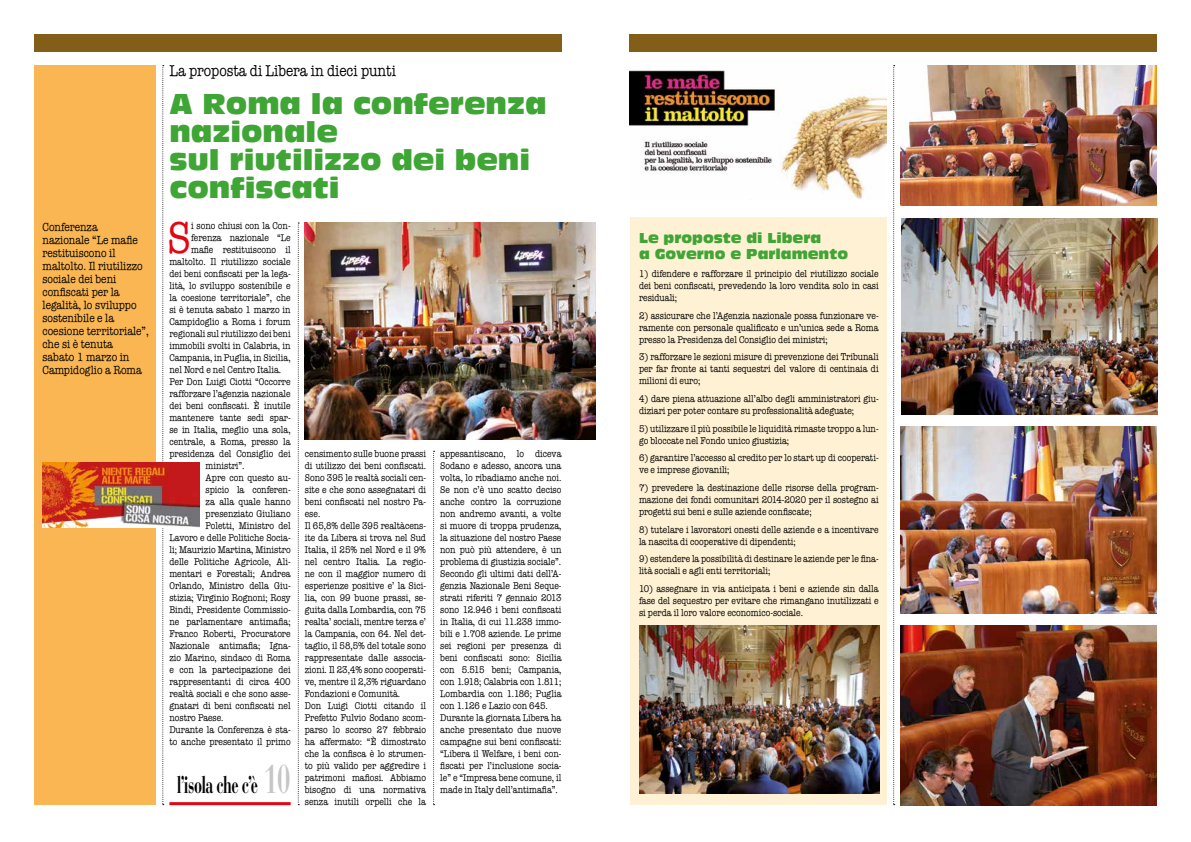
<style>
.page{position:relative;width:1191px;height:842px;background:#fff}
.page>*{position:absolute;margin:0;border:0;box-sizing:border-box;transform-origin:0 0}
.t1{font:45.7px "American Typewriter";color:#e30613;scale:.85 1}
.t2{font:28px/28px "Antique Olive Compact";color:#3fa535}
.t3{font:700 24px "Bauer Bodoni";letter-spacing:-.045em;color:#000;scale:.6 1}
.t4{font:16px "American Typewriter";color:#000;scale:.85 1}
.t5{font:14px/16px "Antique Olive Compact";color:#3fa535}
.t6{font:12px/13px "American Typewriter";color:#000;scale:.85 1}
.t7{font:10px/12px "American Typewriter";color:#000;scale:.85 1}
.s1{font-size:40px;color:#c6c6c6}
</style>
<div class="page">
<div style="left:629px;top:34px;width:528px;height:17px;background:#825e18"></div>
<svg style="left:893px;top:65px;width:1px;height:740px"></svg>
<div style="left:34px;top:34px;width:527px;height:17px;background:#825e18"></div>
<svg style="left:298px;top:223px;width:1px;height:582px"></svg>
<svg style="left:433px;top:451px;width:1px;height:354px"></svg>
<hr style="left:169px;top:802px;width:122px;height:3px;background:#e30613">
<svg style="left:162px;top:65px;width:2px;height:740px"></svg>
<img style="left:629px;top:70px;width:257px;height:130px">
<img style="left:305px;top:223px;width:290px;height:216px">
<div style="left:630px;top:217px;width:257px;height:588px;background:#fff1d3"></div>
<img style="left:639px;top:625px;width:240px;height:168px">
<div style="left:34px;top:65px;width:121px;height:740px;background:#f9b652"></div>
<img style="left:900px;top:65px;width:257px;height:140px">
<img style="left:900px;top:427px;width:257px;height:186px">
<img style="left:900px;top:625px;width:257px;height:180px">
<img style="left:901px;top:219px;width:257px;height:195px">
<img style="left:43px;top:462px;width:157px;height:65px">
<p class="t6" style="left:43px;top:220px;width:127px">Conferenza<br>nazionale “Le mafie restituiscono il maltolto. Il riutilizzo sociale dei beni confiscati per la legalità, lo sviluppo sostenibile e la coesione territoriale”, che si è tenuta<br>sabato 1 marzo in<br>Campidoglio a Roma</p>
<h3 class="t4" style="left:169px;top:59px;width:268px">La proposta di Libera in dieci punti</h3>
<h2 class="t2" style="left:169px;top:89px;width:378px">A Roma la conferenza nazionale<br>sul riutilizzo dei beni confiscati</h2>
<h1 class="t1" style="left:167px;top:203px;width:30px">S</h1>
<p class="t7" style="left:191px;top:220px;width:119px">i sono chiusi con la Con-</p>
<p class="t7" style="left:191px;top:232px;width:119px">ferenza nazionale “Le</p>
<p class="t7" style="left:191px;top:244px;width:119px">mafie restituiscono il</p>
<p class="t7" style="left:169px;top:256px;width:144px">maltolto. Il riutilizzo sociale</p>
<p class="t7" style="left:169px;top:268px;width:144px">dei beni confiscati per la lega-</p>
<p class="t7" style="left:169px;top:280px;width:144px">lità, lo sviluppo sostenibile e</p>
<p class="t7" style="left:169px;top:292px;width:144px">la coesione territoriale”, che</p>
<p class="t7" style="left:169px;top:304px;width:144px">si è tenuta sabato 1 marzo in</p>
<p class="t7" style="left:169px;top:316px;width:144px">Campidoglio a Roma i forum</p>
<p class="t7" style="left:169px;top:328px;width:144px">regionali sul riutilizzo dei beni</p>
<p class="t7" style="left:169px;top:340px;width:144px">immobili svolti in Calabria, in</p>
<p class="t7" style="left:169px;top:352px;width:144px">Campania, in Puglia, in Sicilia,</p>
<p class="t7" style="left:169px;top:364px;width:133px">nel Nord e nel Centro Italia.</p>
<p class="t7" style="left:169px;top:376px;width:144px">Per Don Luigi Ciotti “Occorre</p>
<p class="t7" style="left:169px;top:388px;width:144px">rafforzare l’agenzia nazionale</p>
<p class="t7" style="left:169px;top:400px;width:144px">dei beni confiscati. È inutile</p>
<p class="t7" style="left:169px;top:412px;width:144px">mantenere tante sedi spar-</p>
<p class="t7" style="left:169px;top:424px;width:144px">se in Italia, meglio una sola,</p>
<p class="t7" style="left:169px;top:436px;width:144px">centrale, a Roma, presso la</p>
<p class="t7" style="left:169px;top:448px;width:144px">presidenza del Consiglio dei</p>
<p class="t7" style="left:206px;top:460px;width:47px">ministri”.</p>
<p class="t7" style="left:206px;top:472px;width:102px">Apre con questo au-</p>
<p class="t7" style="left:206px;top:484px;width:102px">spicio la conferen-</p>
<p class="t7" style="left:206px;top:496px;width:102px">za alla quale hanno</p>
<p class="t7" style="left:206px;top:508px;width:102px">presenziato Giuliano</p>
<p class="t7" style="left:206px;top:520px;width:102px">Poletti, Ministro del</p>
<p class="t7" style="left:169px;top:532px;width:144px">Lavoro e delle Politiche Socia-</p>
<p class="t7" style="left:169px;top:544px;width:144px">li; Maurizio Martina, Ministro</p>
<p class="t7" style="left:169px;top:556px;width:144px">delle Politiche Agricole, Ali-</p>
<p class="t7" style="left:169px;top:568px;width:144px">mentari e Forestali; Andrea</p>
<p class="t7" style="left:169px;top:580px;width:144px">Orlando, Ministro della Giu-</p>
<p class="t7" style="left:169px;top:592px;width:144px">stizia; Virginio Rognoni; Rosy</p>
<p class="t7" style="left:169px;top:604px;width:144px">Bindi, Presidente Commissio-</p>
<p class="t7" style="left:169px;top:616px;width:144px">ne parlamentare antimafia;</p>
<p class="t7" style="left:169px;top:628px;width:144px">Franco Roberti, Procuratore</p>
<p class="t7" style="left:169px;top:640px;width:144px">Nazionale antimafia; Igna-</p>
<p class="t7" style="left:169px;top:652px;width:144px">zio Marino, sindaco di Roma</p>
<p class="t7" style="left:169px;top:664px;width:144px">e con la partecipazione dei</p>
<p class="t7" style="left:169px;top:676px;width:144px">rappresentanti di circa 400</p>
<p class="t7" style="left:169px;top:688px;width:144px">realtà sociali e che sono asse-</p>
<p class="t7" style="left:169px;top:700px;width:144px">gnatari di beni confiscati nel</p>
<p class="t7" style="left:169px;top:712px;width:65px">nostro Paese.</p>
<p class="t7" style="left:169px;top:724px;width:144px">Durante la Conferenza è sta-</p>
<p class="t7" style="left:169px;top:736px;width:144px">to anche presentato il primo</p>
<h3 class="t3" style="left:177px;top:770px;width:191px">l’isola che c’è <span class="s1">10</span></h3>
<p class="t7" style="left:305px;top:448px;width:144px">censimento sulle buone prassi di utilizzo dei beni confiscati.<br>Sono 395 le realtà sociali cen&shy;site e che sono assegnatari di beni confiscati nel nostro Pa&shy;ese.<br>Il 65,8% delle 395 realtàcens&shy;ite da Libera si trova nel Sud<br>Italia, il 25% nel Nord e il 9% nel centro Italia. La regio&shy;ne con il maggior numero di esperienze positive e’ la Sici&shy;lia, con 99 buone prassi, se&shy;guita dalla Lombardia, con 75 realta’ sociali, mentre terza e’ la Campania, con 64. Nel det&shy;taglio, il 58,5% del totale sono rappresentate dalle associa&shy;zioni. Il 23,4% sono cooperati&shy;ve, mentre il 2,3% riguardano<br>Fondazioni e Comunità.<br>Don Luigi Ciotti citando il<br>Prefetto Fulvio Sodano scom&shy;parso lo scorso 27 febbraio ha affermato: “È dimostrato che la confisca è lo strumen&shy;to più valido per aggredire i patrimoni mafiosi. Abbiamo bisogno di una normativa senza inutili orpelli che la</p>
<p class="t7" style="left:440px;top:448px;width:144px">appesantiscano, lo diceva<br>Sodano e adesso, ancora una volta, lo ribadiamo anche noi.<br>Se non c’è uno scatto deciso anche contro la corruzione non andremo avanti, a volte si muore di troppa prudenza, la situazione del nostro Paese non può più attendere, è un problema di giustizia sociale”.<br>Secondo gli ultimi dati dell’A&shy;genzia Nazionale Beni Seque&shy;strati riferiti 7 gennaio 2013 sono 12.946 i beni confiscati in Italia, di cui 11.238 immo&shy;bili e 1.708 aziende. Le prime sei regioni per presenza di beni confiscati sono: Sicilia con 5.515 beni; Campania, con 1.918; Calabria con 1.811;<br>Lombardia con 1.186; Puglia con 1.126 e Lazio con 645.<br>Durante la giornata Libera ha anche presentato due nuove campagne sui beni confiscati: “Libera il Welfare, i beni con&shy;fiscati per l’inclusione socia&shy;le” e “Impresa bene comune, il</p>
<p class="t7" style="left:440px;top:784px;width:140px">made in Italy dell’antimafia”.</p>
<h3 class="t5" style="left:639px;top:229px;width:211px">Le proposte di Libera<br>a Governo e Parlamento</h3>
<p class="t7" style="left:639px;top:267px;width:283px;text-align:justify">1) difendere e rafforzare il principio del riutilizzo sociale dei beni confiscati, prevedendo la loro vendita solo in casi residuali;</p>
<p class="t7" style="left:639px;top:309px;width:283px;text-align:justify">2) assicurare che l’Agenzia nazionale possa funzionare ve&shy;ramente con personale qualificato e un’unica sede a Roma presso la Presidenza del Consiglio dei ministri;</p>
<p class="t7" style="left:639px;top:351px;width:283px;text-align:justify">3) rafforzare le sezioni misure di prevenzione dei Tribunali per far fronte ai tanti sequestri del valore di centinaia di milioni di euro;</p>
<p class="t7" style="left:639px;top:392px;width:283px">4) dare piena attuazione all’albo degli amministratori giu&shy;diziari per poter contare su professionalità adeguate;</p>
<p class="t7" style="left:639px;top:422px;width:283px">5) utilizzare il più possibile le liquidità rimaste troppo a lun&shy;go bloccate nel Fondo unico giustizia;</p>
<p class="t7" style="left:639px;top:452px;width:283px">6) garantire l’accesso al credito per lo start up di cooperati&shy;ve e imprese giovanili;</p>
<p class="t7" style="left:639px;top:481px;width:283px;text-align:justify">7) prevedere la destinazione delle risorse della program&shy;mazione dei fondi comunitari 2014-2020 per il sostegno ai progetti sui beni e sulle aziende confiscate;</p>
<p class="t7" style="left:639px;top:523px;width:283px">8) tutelare i lavoratori onesti delle aziende e a incentivare la nascita di cooperative di dipendenti;</p>
<p class="t7" style="left:639px;top:553px;width:283px">9) estendere la possibilità di destinare le aziende per le fina&shy;lità sociali e agli enti territoriali;</p>
<p class="t7" style="left:639px;top:582px;width:283px;text-align:justify">10) assegnare in via anticipata i beni e aziende sin dalla fase del sequestro per evitare che rimangano inutilizzati e si perda il loro valore economico-sociale.</p>
</div>
